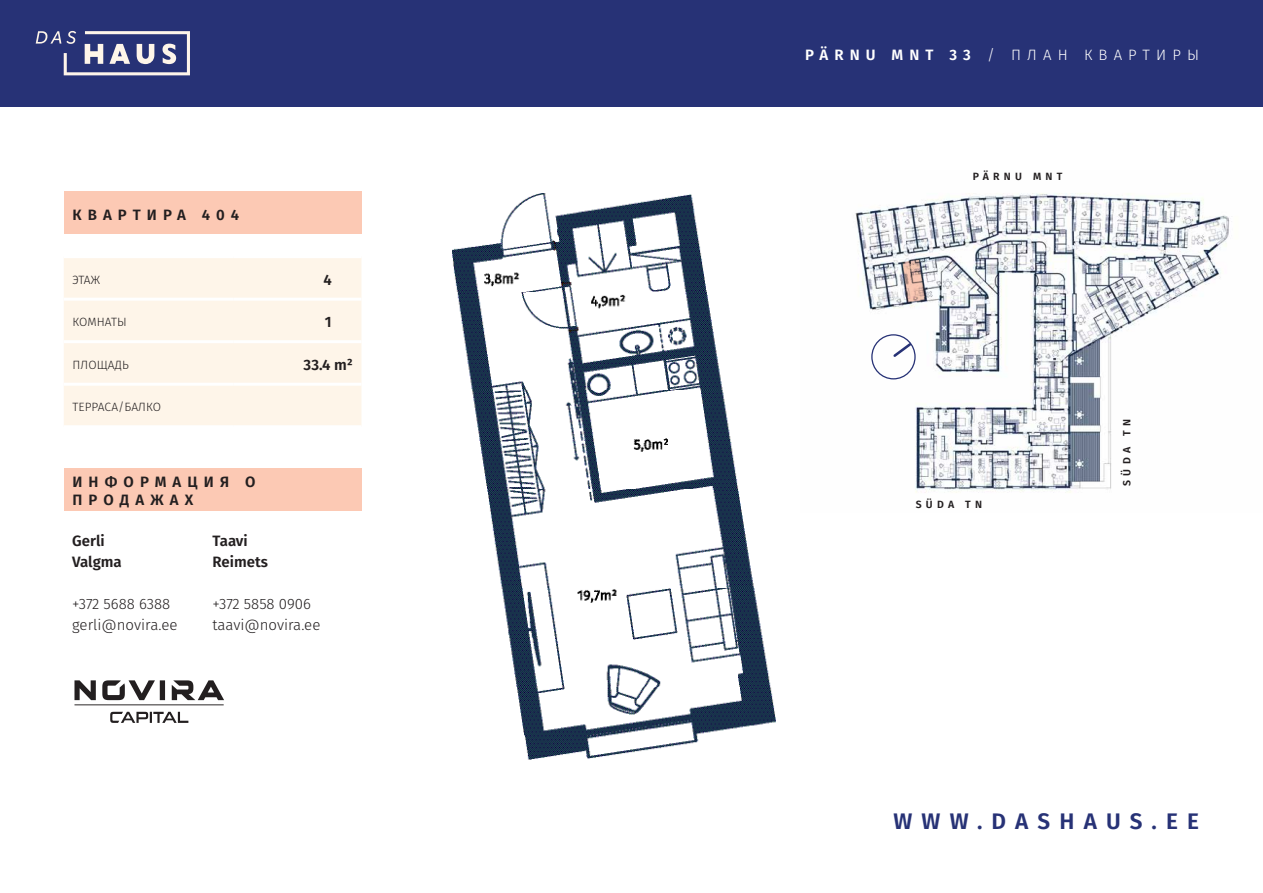
<style>
.page{position:relative;width:1263px;height:893px;background:#fff}
.page>*{position:absolute;margin:0;border:0;box-sizing:border-box;transform-origin:0 0}
.t1{font:600 22.5px "Fira Sans";letter-spacing:.41em;color:#273276}
.t2{font:300 15px "Fira Sans";color:#231f20}
.t3{font:600 15px "Fira Sans";letter-spacing:.38em;color:#231f20}
.t4{font:300 15px "Fira Sans";letter-spacing:.41em;color:#fff}
.t5{font:600 15px/18px "Fira Sans";letter-spacing:.41em;color:#231f20}
.t6{font:600 15px "Fira Sans";letter-spacing:.405em;color:#231f20}
.t7{font:600 15px "Fira Sans";color:#231f20}
.t8{font:300 12px "Fira Sans";letter-spacing:.01em;color:#231f20}
.t9{font:600 10.5px "Fira Sans";letter-spacing:.41em;color:#231f20}
.s1{font-weight:600}
</style>
<div class="page">
<div style="left:0;top:0;width:1263px;height:106px;background:#273276"></div>
<svg style="left:36px;top:31px;width:154px;height:44px"></svg>
<svg style="left:74px;top:680px;width:150px;height:43px"></svg>
<div style="left:64px;top:468px;width:297px;height:42px;background:#fcc9b4"></div>
<div style="left:64px;top:258px;width:297px;height:167px;background:#fef5e9"></div>
<hr style="left:64px;top:298px;width:170px;height:3px;background:#fff">
<hr style="left:234px;top:298px;width:127px;height:3px;background:#fff">
<hr style="left:64px;top:340px;width:170px;height:3px;background:#fff">
<hr style="left:234px;top:340px;width:127px;height:3px;background:#fff">
<hr style="left:64px;top:383px;width:170px;height:3px;background:#fff">
<hr style="left:234px;top:383px;width:127px;height:3px;background:#fff">
<div style="left:64px;top:191px;width:297px;height:43px;background:#fcc9b4"></div>
<img style="left:855px;top:193px;width:375px;height:300px">
<div style="left:871px;top:334px;width:45px;height:45px;border:1px solid #273276;border-radius:50%"></div>
<svg style="left:891px;top:341px;width:22px;height:18px"></svg>
<img style="left:453px;top:194px;width:322px;height:565px">
<svg style="left:902px;top:259px;width:24px;height:44px"></svg>
<p class="t6" style="left:72px;top:202px;width:168px">КВАРТИРА 404</p>
<p class="t8" style="left:72px;top:271px;width:29px">ЭТАЖ</p>
<p class="t3" style="left:323px;top:267px;width:10px">4</p>
<p class="t8" style="left:72px;top:313px;width:56px">КОМНАТЫ</p>
<p class="t3" style="left:325px;top:310px;width:8px">1</p>
<p class="t8" style="left:72px;top:356px;width:58px">ПЛОЩАДЬ</p>
<p class="t3" style="left:304px;top:352px;width:51px">33.4 m²</p>
<p class="t8" style="left:72px;top:398px;width:90px">ТЕРРАСА/БАЛКО</p>
<p class="t5" style="left:72px;top:472px;width:184px">ИНФОРМАЦИЯ О<br>ПРОДАЖАХ</p>
<p class="t3" style="left:72px;top:528px;width:34px">Gerli</p>
<p class="t3" style="left:72px;top:549px;width:51px">Valgma</p>
<p class="t2" style="left:72px;top:593px;width:99px">+372 5688 6388</p>
<p class="t2" style="left:72px;top:614px;width:107px">gerli@novira.ee</p>
<p class="t3" style="left:213px;top:528px;width:37px">Taavi</p>
<p class="t7" style="left:213px;top:549px;width:57px">Reimets</p>
<p class="t2" style="left:213px;top:593px;width:100px">+372 5858 0906</p>
<p class="t2" style="left:213px;top:614px;width:109px">taavi@novira.ee</p>
<p class="t4" style="left:805px;top:44px;width:395px"><span class="s1">PÄRNU MNT 33</span> / ПЛАН КВАРТИРЫ</p>
<p class="t9" style="left:973px;top:168px;width:91px">PÄRNU MNT</p>
<p class="t9" style="left:916px;top:496px;width:68px">SÜDA TN</p>
<p class="t9" style="left:1118px;top:486px;width:68px;rotate:-90deg">SÜDA TN</p>
<p class="t1" style="left:893px;top:803px;width:307px">WWW.DASHAUS.EE</p>
</div>
